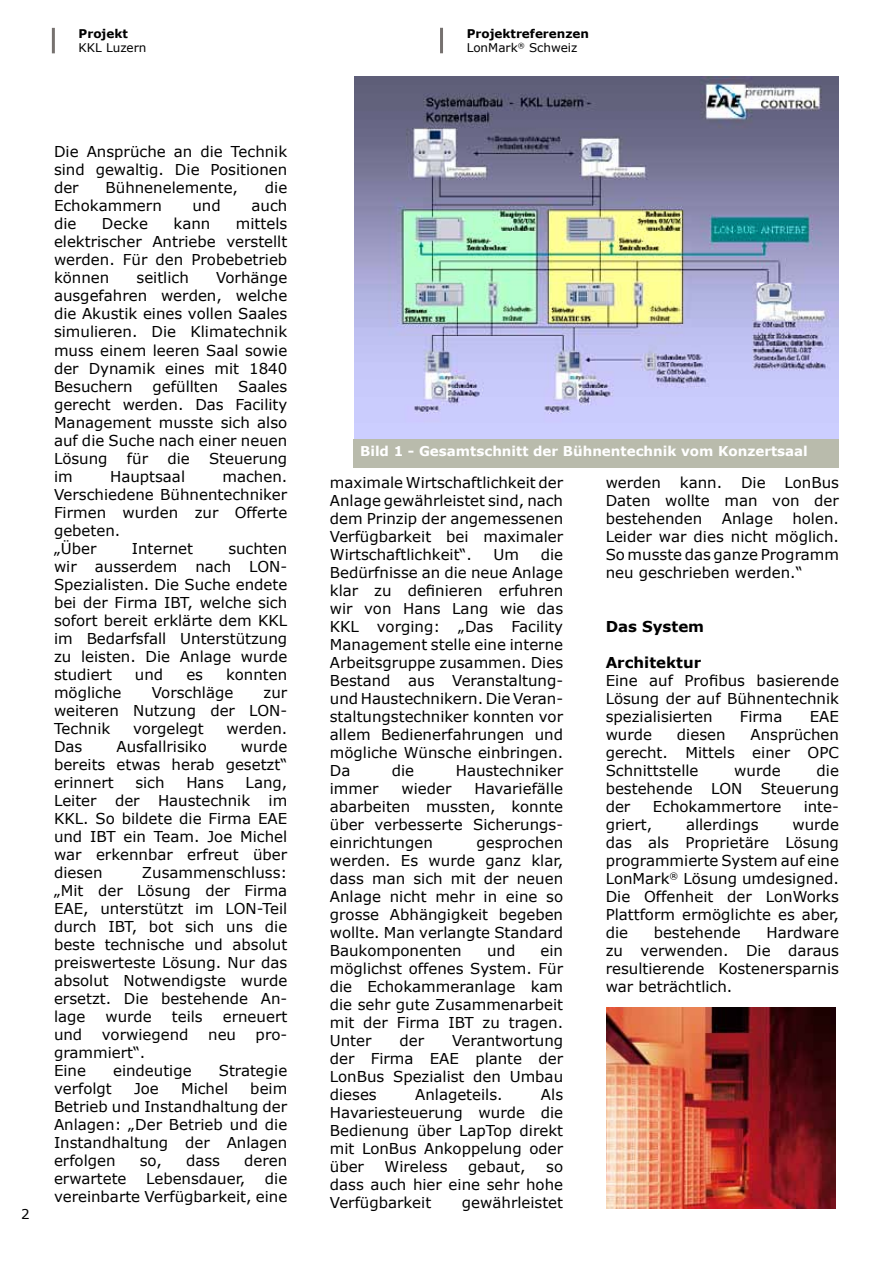
<style>
.page{position:relative;width:893px;height:1263px;background:#fff}
.page>*{position:absolute;margin:0;border:0;box-sizing:border-box;transform-origin:0 0}
.t1{font:15px/18px "Verdana";color:#000;text-align:justify}
.t2{font:700 15px "Verdana";color:#000}
.t3{font:700 13.5px "Verdana";color:#fff}
.t4{font:13.5px "Verdana";color:#000}
.t5{font:700 12px/14.4px "Verdana";color:#000}
.t6{font:12px "Verdana";color:#000}
.s1{font-weight:400}
</style>
<div class="page">
<hr style="left:52px;top:28px;width:3px;height:25px;background:#1b1310">
<hr style="left:440px;top:28px;width:3px;height:25px;background:#1b1310">
<img style="left:354px;top:77px;width:484px;height:362px">
<div style="left:353px;top:439px;width:485px;height:29px;background:#b9bbac"></div>
<img style="left:606px;top:1008px;width:229px;height:201px">
<p class="t5" style="left:79px;top:26px;width:51px">Projekt</p>
<p class="t6" style="left:79px;top:40px;width:69px">KKL Luzern</p>
<p class="t4" style="left:21px;top:1206px;width:10px">2</p>
<p class="t1" style="left:54px;top:143px;width:235px">Die Ansprüche an die Technik sind gewaltig. Die Positionen der</p>
<p class="t1" style="left:106px;top:179px;width:134px">Bühnenelemente,</p>
<p class="t1" style="left:265px;top:179px;width:24px">die</p>
<p class="t1" style="left:54px;top:197px;width:109px">Echokammern</p>
<p class="t1" style="left:192px;top:197px;width:30px">und</p>
<p class="t1" style="left:251px;top:197px;width:37px">auch</p>
<p class="t1" style="left:54px;top:215px;width:24px">die</p>
<p class="t1" style="left:102px;top:215px;width:47px">Decke</p>
<p class="t1" style="left:173px;top:215px;width:38px">kann</p>
<p class="t1" style="left:54px;top:215px;width:235px;text-indent:182px">mittels elektrischer Antriebe verstellt werden. Für den Probebetrieb können</p>
<p class="t1" style="left:54px;top:269px;width:235px;text-indent:162px">Vorhänge ausgefahren werden, welche die Akustik eines vollen Saales simulieren. Die Klimatechnik muss einem leeren Saal sowie der Dynamik eines mit 1840<br>Besuchern</p>
<p class="t1" style="left:137px;top:269px;width:54px">seitlich</p>
<p class="t1" style="left:153px;top:377px;width:67px">gefüllten</p>
<p class="t1" style="left:54px;top:377px;width:235px;text-indent:184px">Saales gerecht werden. Das Facility Management musste sich also auf die Suche nach einer neuen Lösung</p>
<p class="t1" style="left:127px;top:449px;width:23px">für</p>
<p class="t1" style="left:167px;top:449px;width:24px">die</p>
<p class="t1" style="left:209px;top:449px;width:80px">Steuerung</p>
<p class="t1" style="left:54px;top:467px;width:235px;text-align:left;text-indent:168px">machen.<br>Verschiedene Bühnentechniker<br>Firmen wurden zur Offerte gebeten.<br>„Über</p>
<p class="t1" style="left:54px;top:467px;width:20px">im</p>
<p class="t1" style="left:110px;top:467px;width:76px">Hauptsaal</p>
<p class="t1" style="left:54px;top:539px;width:235px;text-indent:174px">suchten wir ausserdem nach LON-Spezialisten. Die Suche endete bei der Firma IBT, welche sich sofort bereit erklärte dem KKL im Bedarfsfall Unterstützung zu leisten. Die Anlage wurde studiert</p>
<p class="t1" style="left:132px;top:539px;width:63px">Internet</p>
<p class="t1" style="left:135px;top:665px;width:30px">und</p>
<p class="t1" style="left:186px;top:665px;width:18px">es</p>
<p class="t1" style="left:226px;top:665px;width:63px">konnten</p>
<p class="t1" style="left:54px;top:683px;width:69px">mögliche</p>
<p class="t1" style="left:152px;top:683px;width:83px">Vorschläge</p>
<p class="t1" style="left:54px;top:683px;width:235px;text-indent:210px">zur weiteren Nutzung der LON-Technik</p>
<p class="t1" style="left:133px;top:719px;width:72px">vorgelegt</p>
<p class="t1" style="left:226px;top:719px;width:62px">werden.</p>
<p class="t1" style="left:54px;top:737px;width:30px">Das</p>
<p class="t1" style="left:116px;top:737px;width:92px">Ausfallrisiko</p>
<p class="t1" style="left:54px;top:737px;width:235px;text-indent:187px">wurde bereits etwas herab gesetzt“ erinnert</p>
<p class="t1" style="left:135px;top:773px;width:31px">sich</p>
<p class="t1" style="left:186px;top:773px;width:39px">Hans</p>
<p class="t1" style="left:54px;top:773px;width:235px;text-indent:192px">Lang, Leiter der Haustechnik im KKL. So bildete die Firma EAE und IBT ein Team. Joe Michel war erkennbar erfreut über diesen</p>
<p class="t1" style="left:54px;top:863px;width:235px;text-indent:88px">Zusammenschluss: „Mit der Lösung der Firma EAE, unterstützt im LON-Teil durch IBT, bot sich uns die beste technische und absolut preiswerteste Lösung. Nur das absolut Notwendigste wurde ersetzt. Die bestehende An&shy;lage</p>
<p class="t1" style="left:105px;top:1007px;width:48px">wurde</p>
<p class="t1" style="left:172px;top:1007px;width:32px">teils</p>
<p class="t1" style="left:223px;top:1007px;width:66px">erneuert</p>
<p class="t1" style="left:54px;top:1025px;width:30px">und</p>
<p class="t1" style="left:102px;top:1025px;width:88px">vorwiegend</p>
<p class="t1" style="left:208px;top:1025px;width:29px">neu</p>
<p class="t1" style="left:256px;top:1025px;width:33px">pro-</p>
<p class="t1" style="left:54px;top:1043px;width:93px">grammiert“.<br>Eine</p>
<p class="t1" style="left:113px;top:1061px;width:80px">eindeutige</p>
<p class="t1" style="left:219px;top:1061px;width:70px">Strategie</p>
<p class="t1" style="left:54px;top:1079px;width:59px">verfolgt</p>
<p class="t1" style="left:134px;top:1079px;width:26px">Joe</p>
<p class="t1" style="left:181px;top:1079px;width:49px">Michel</p>
<p class="t1" style="left:54px;top:1079px;width:235px;text-indent:196px">beim Betrieb und Instandhaltung der Anlagen: „Der Betrieb und die Instandhaltung der Anlagen erfolgen</p>
<p class="t1" style="left:140px;top:1151px;width:24px">so,</p>
<p class="t1" style="left:186px;top:1151px;width:35px">dass</p>
<p class="t1" style="left:244px;top:1151px;width:45px">deren</p>
<p class="t1" style="left:54px;top:1169px;width:235px;text-align:right">die<br>vereinbarte Verfügbarkeit, eine</p>
<p class="t1" style="left:54px;top:1169px;width:74px">erwartete</p>
<p class="t1" style="left:146px;top:1169px;width:101px">Lebensdauer,</p>
<p class="t5" style="left:467px;top:26px;width:124px">Projektreferenzen<br><span class="s1">LonMark</span><sup>®</sup> <span class="s1">Schweiz</span></p>
<p class="t3" style="left:360px;top:442px;width:449px">Bild 1 - Gesamtschnitt der Bühnentechnik vom Konzertsaal</p>
<p class="t1" style="left:330px;top:473px;width:235px">maximale Wirtschaftlichkeit der Anlage gewährleistet sind, nach dem Prinzip der angemessenen Verfügbarkeit bei maximaler Wirtschaftlichkeit“.</p>
<p class="t1" style="left:330px;top:545px;width:235px;text-indent:211px">die Bedürfnisse an die neue Anlage klar zu definieren erfuhren wir von Hans Lang wie das KKL vorging: „Das Facility Management stelle eine interne Arbeitsgruppe zusammen. Dies Bestand aus Veranstaltung&shy;und Haustechnikern. Die Veran&shy;staltungstechniker konnten vor allem Bedienerfahrungen und mögliche Wünsche einbringen.<br>Da</p>
<p class="t1" style="left:494px;top:545px;width:27px">Um</p>
<p class="t1" style="left:392px;top:761px;width:24px">die</p>
<p class="t1" style="left:456px;top:761px;width:109px">Haustechniker</p>
<p class="t1" style="left:330px;top:779px;width:235px;text-indent:145px">Havariefälle abarbeiten mussten, konnte über verbesserte Sicherungs&shy;einrichtungen</p>
<p class="t1" style="left:330px;top:779px;width:50px">immer</p>
<p class="t1" style="left:401px;top:779px;width:52px">wieder</p>
<p class="t1" style="left:330px;top:833px;width:235px;text-indent:147px">gesprochen werden. Es wurde ganz klar, dass man sich mit der neuen Anlage nicht mehr in eine so grosse Abhängigkeit begeben wollte. Man verlangte Standard Baukomponenten</p>
<p class="t1" style="left:487px;top:941px;width:30px">und</p>
<p class="t1" style="left:330px;top:941px;width:235px;text-indent:211px">ein möglichst offenes System. Für die Echokammeranlage kam die sehr gute Zusammenarbeit mit der Firma IBT zu tragen.<br>Unter</p>
<p class="t1" style="left:399px;top:1031px;width:26px">der</p>
<p class="t1" style="left:330px;top:1031px;width:235px;text-indent:122px">Verantwortung der Firma EAE plante der LonBus Spezialist den Umbau dieses</p>
<p class="t1" style="left:330px;top:1085px;width:235px;text-indent:211px">Als Havariesteuerung wurde die Bedienung über LapTop direkt mit LonBus Ankoppelung oder über</p>
<p class="t1" style="left:415px;top:1085px;width:89px">Anlageteils.</p>
<p class="t1" style="left:385px;top:1157px;width:64px">Wireless</p>
<p class="t1" style="left:468px;top:1157px;width:59px">gebaut,</p>
<p class="t1" style="left:330px;top:1157px;width:235px;text-indent:216px">so dass auch hier eine sehr hohe Verfügbarkeit</p>
<p class="t1" style="left:462px;top:1193px;width:103px">gewährleistet</p>
<p class="t1" style="left:606px;top:473px;width:57px">werden</p>
<p class="t1" style="left:680px;top:473px;width:44px">kann.</p>
<p class="t1" style="left:741px;top:473px;width:26px">Die</p>
<p class="t1" style="left:606px;top:473px;width:235px;text-indent:179px">LonBus Daten wollte man von der bestehenden</p>
<p class="t1" style="left:606px;top:509px;width:235px;text-indent:187px">holen.<br>Leider war dies nicht möglich.<br>So musste das ganze Programm neu geschrieben werden.“</p>
<p class="t2" style="left:606px;top:617px;width:100px">Das System</p>
<p class="t2" style="left:606px;top:653px;width:97px">Architektur</p>
<p class="t1" style="left:606px;top:671px;width:235px">Eine auf Profibus basierende Lösung der auf Bühnentechnik spezialisierten</p>
<p class="t1" style="left:722px;top:509px;width:53px">Anlage</p>
<p class="t1" style="left:740px;top:707px;width:44px">Firma</p>
<p class="t1" style="left:810px;top:707px;width:31px">EAE</p>
<p class="t1" style="left:606px;top:725px;width:48px">wurde</p>
<p class="t1" style="left:677px;top:725px;width:50px">diesen</p>
<p class="t1" style="left:606px;top:725px;width:235px;text-indent:145px">Ansprüchen gerecht. Mittels einer OPC Schnittstelle</p>
<p class="t1" style="left:606px;top:761px;width:235px;text-indent:211px">die bestehende LON Steuerung der</p>
<p class="t1" style="left:734px;top:761px;width:48px">wurde</p>
<p class="t1" style="left:653px;top:797px;width:130px">Echokammertore</p>
<p class="t1" style="left:804px;top:797px;width:37px">inte-</p>
<p class="t1" style="left:606px;top:815px;width:48px">griert,</p>
<p class="t1" style="left:686px;top:815px;width:74px">allerdings</p>
<p class="t1" style="left:606px;top:815px;width:235px;text-indent:187px">wurde das als Proprietäre Lösung programmierte System auf eine LonMark<sup>®</sup> Lösung umdesigned.<br>Die Offenheit der LonWorks Plattform ermöglichte es aber, die</p>
<p class="t1" style="left:606px;top:923px;width:235px;text-indent:161px">Hardware zu verwenden. Die daraus resultierende Kostenersparnis war beträchtlich.</p>
<p class="t1" style="left:654px;top:923px;width:89px">bestehende</p>
</div>
